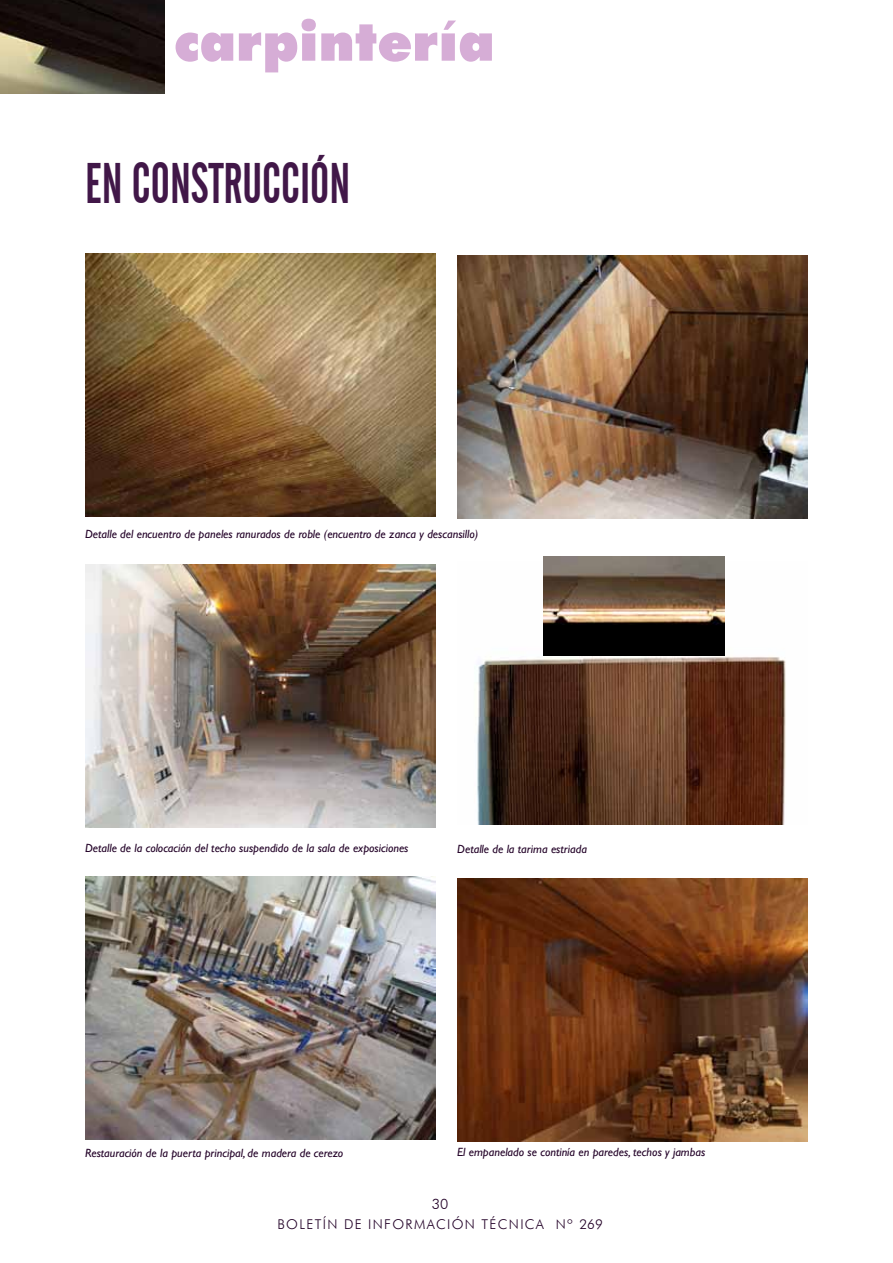
<style>
.page{position:relative;width:893px;height:1263px;background:#fff}
.page>*{position:absolute;margin:0;border:0;box-sizing:border-box;transform-origin:0 0}
.t1{font:57px "Alternate Gothic No 2 BT";color:#411748;scale:.8 1}
.t2{font:900 54px "Futura BT";color:#d6add6}
.t3{font:300 14.25px "Futura BT";color:#220027}
.t4{font:300 13.5px "Futura BT";letter-spacing:.1em;color:#220027}
.t5{font:italic 12px "Gill Sans";color:#220027}
</style>
<div class="page">
<img style="left:0;top:0;width:165px;height:94px">
<img style="left:85px;top:254px;width:351px;height:263px">
<img style="left:85px;top:564px;width:351px;height:263px">
<img style="left:85px;top:876px;width:351px;height:263px">
<img style="left:477px;top:561px;width:309px;height:263px">
<img style="left:544px;top:556px;width:180px;height:100px">
<img style="left:457px;top:255px;width:351px;height:263px">
<img style="left:458px;top:879px;width:350px;height:263px">
<h2 class="t2" style="left:174px;top:9px;width:322px">carpintería</h2>
<h1 class="t1" style="left:85px;top:151px;width:333px">EN CONSTRUCCIÓN</h1>
<p class="t5" style="left:85px;top:527px;width:395px">Detalle del encuentro de paneles ranurados de roble (encuentro de zanca y descansillo)</p>
<p class="t5" style="left:85px;top:841px;width:325px">Detalle de la colocación del techo suspendido de la sala de exposiciones</p>
<p class="t5" style="left:457px;top:842px;width:131px">Detalle de la tarima estriada</p>
<p class="t5" style="left:85px;top:1146px;width:260px">Restauración de la puerta principal, de madera de cerezo</p>
<p class="t5" style="left:457px;top:1145px;width:250px">El empanelado se continía en paredes, techos y jambas</p>
<p class="t3" style="left:432px;top:1195px;width:18px">30</p>
<p class="t4" style="left:277px;top:1216px;width:327px">BOLETÍN DE INFORMACIÓN TÉCNICA Nº 269</p>
</div>
